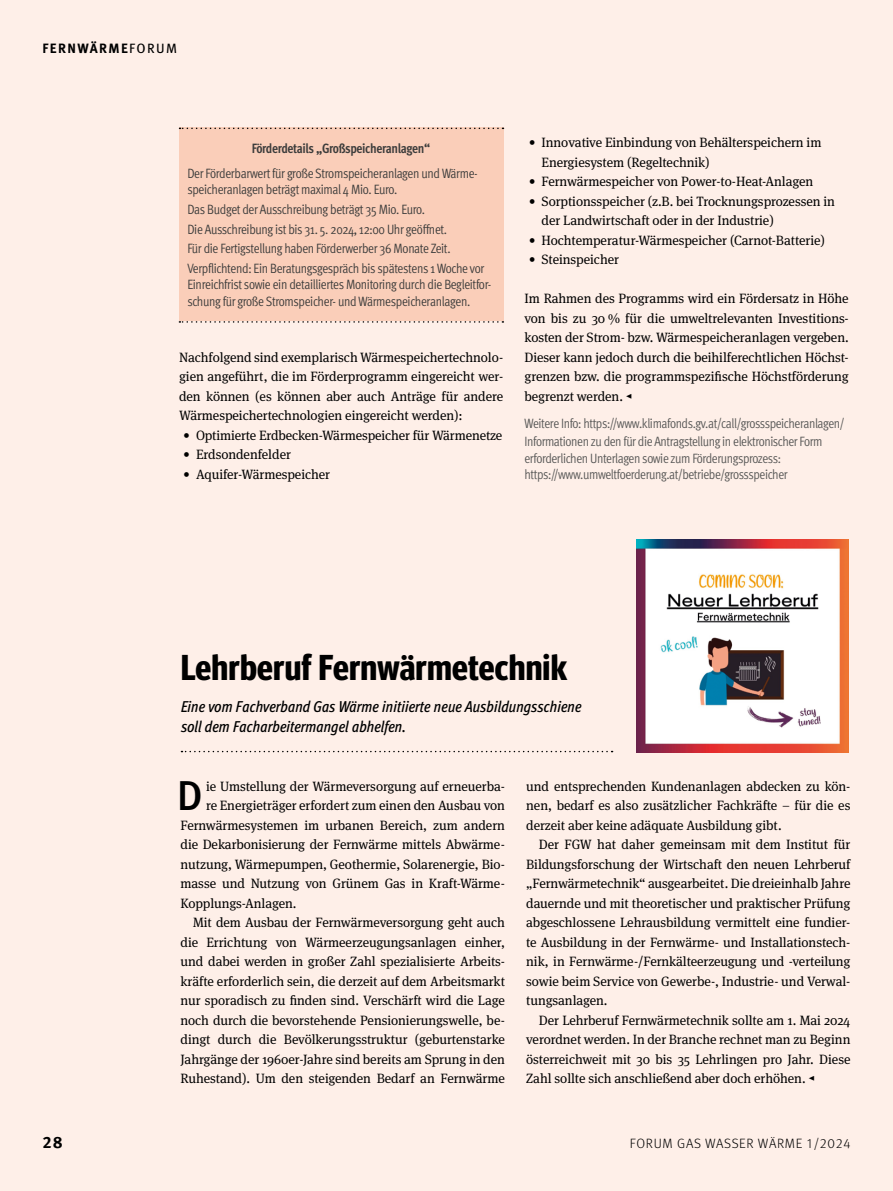
<style>
.page{position:relative;width:893px;height:1191px;background:#feefe8}
.page>*{position:absolute;margin:0;border:0;box-sizing:border-box;transform-origin:0 0}
.t1{font:500 41.7px "Meta Pro";color:#000}
.t2{font:700 36px "Meta Head OT Con";letter-spacing:.005em;color:#000}
.t3{font:700 16.5px "Meta Pro";color:#000}
.t4{font:italic 500 condensed 15.75px/19.5px "Meta Pro";letter-spacing:-.01em;color:#000}
.t5{font:13.5px/19.5px "Meta Serif Pro";letter-spacing:-.005em;color:#000;text-align:justify}
.t6{font:13.5px/19.6px "Meta Pro Cond Norm";letter-spacing:-.025em;color:#3c3c3b}
.t7{font:13.5px/18.6px "Meta Pro Cond Norm";letter-spacing:-.03em;color:#575756}
.t8{font:700 condensed 13.5px "Meta Pro";letter-spacing:-.03em;color:#3c3c3b}
.t9{font:300 13.5px "Meta Pro";letter-spacing:.05em;color:#000}
.t10{font:700 13.5px "Meta Pro";letter-spacing:.1em;color:#000}
.s1{font-weight:400}
</style>
<div class="page">
<svg style="left:181px;top:751px;width:432px;height:1px"></svg>
<img style="left:636px;top:539px;width:213px;height:213px">
<div style="left:179px;top:128px;width:324px;height:193px;background:#faceb9"></div>
<svg style="left:180px;top:128px;width:323px;height:1px"></svg>
<svg style="left:179px;top:321px;width:324px;height:2px"></svg>
<p class="t10" style="left:43px;top:37px;width:136px">FERNWÄRME<span class="s1">FORUM</span></p>
<p class="t8" style="left:252px;top:138px;width:180px">Förderdetails „Großspeicheranlagen“</p>
<p class="t6" style="left:187px;top:164px;width:292px;line-height:16.5px">Der Förderbarwert für große Stromspeicheranlagen und Wärme&shy;speicheranlagen beträgt maximal 4 Mio. Euro.</p>
<p class="t6" style="left:187px;top:198px;width:298px">Das Budget der Ausschreibung beträgt 35 Mio. Euro.<br>Die Ausschreibung ist bis 31. 5. 2024, 12:00 Uhr geöffnet.<br>Für die Fertigstellung haben Förderwerber 36 Monate Zeit.<br>Verpflichtend: Ein Beratungsgespräch bis spätestens 1 Woche vor</p>
<p class="t6" style="left:187px;top:276px;width:306px;line-height:16.5px">Einreichfrist sowie ein detailliertes Monitoring durch die Begleitfor&shy;schung für große Stromspeicher- und Wärmespeicheranlagen.</p>
<p class="t5" style="left:179px;top:346px;width:326px">Nachfolgend sind exemplarisch Wärmespeichertechnolo&shy;gien angeführt, die im Förderprogramm eingereicht wer&shy;den können (es können aber auch Anträge für andere Wärmespeichertechnologien eingereicht werden):</p>
<p class="t5" style="left:183px;top:424px;width:321px">• Optimierte Erdbecken-Wärmespeicher für Wärmenetze</p>
<p class="t5" style="left:183px;top:444px;width:109px">• Erdsondenfelder</p>
<p class="t5" style="left:183px;top:463px;width:148px">• Aquifer-Wärmespeicher</p>
<p class="t5" style="left:541px;top:132px;width:281px;text-indent:-13px">• Innovative Einbindung von Behälterspeichern im<br>Energiesystem (Regeltechnik)</p>
<p class="t5" style="left:529px;top:171px;width:286px">• Fernwärmespeicher von Power-to-Heat-Anlagen</p>
<p class="t5" style="left:541px;top:190px;width:295px;text-indent:-13px">• Sorptionsspeicher (z.B. bei Trocknungsprozessen in der Landwirtschaft oder in der Industrie)</p>
<p class="t5" style="left:529px;top:229px;width:298px">• Hochtemperatur-Wärmespeicher (Carnot-Batterie)</p>
<p class="t5" style="left:529px;top:249px;width:92px">• Steinspeicher</p>
<p class="t5" style="left:524px;top:288px;width:326px">Im Rahmen des Programms wird ein Fördersatz in Höhe von bis zu 30 % für die umweltrelevanten Investitions&shy;kosten der Strom- bzw. Wärmespeicheranlagen vergeben.<br>Dieser kann jedoch durch die beihilferechtlichen Höchst&shy;grenzen bzw. die programmspezifische Höchstförderung begrenzt werden. ◂</p>
<p class="t7" style="left:524px;top:413px;width:321px">Weitere Info: https://www.klimafonds.gv.at/call/grossspeicheranlagen/<br>Informationen zu den für die Antragstellung in elektronischer Form</p>
<p class="t7" style="left:524px;top:449px;width:265px;line-height:16.5px">erforderlichen Unterlagen sowie zum Förderungsprozess: https://www.umweltfoerderung.at/betriebe/grossspeicher</p>
<h2 class="t2" style="left:181px;top:646px;width:388px">Lehrberuf Fernwärmetechnik</h2>
<p class="t4" style="left:181px;top:695px;width:402px">Eine vom Fachverband Gas Wärme initiierte neue Ausbildungsschiene soll dem Facharbeitermangel abhelfen.</p>
<h1 class="t1" style="left:177px;top:763px;width:28px">D</h1>
<p class="t5" style="left:206px;top:775px;width:300px">ie Umstellung der Wärmeversorgung auf erneuerba-</p>
<p class="t5" style="left:206px;top:795px;width:300px">re Energieträger erfordert zum einen den Ausbau von</p>
<p class="t5" style="left:180px;top:814px;width:326px">Fernwärmesystemen im urbanen Bereich, zum andern</p>
<p class="t5" style="left:180px;top:834px;width:326px">die Dekarbonisierung der Fernwärme mittels Abwärme-</p>
<p class="t5" style="left:180px;top:853px;width:324px">nutzung, Wärmepumpen, Geothermie, Solarenergie, Bio-</p>
<p class="t5" style="left:180px;top:873px;width:326px">masse und Nutzung von Grünem Gas in Kraft-Wärme-</p>
<p class="t5" style="left:180px;top:892px;width:117px">Kopplungs-Anlagen.</p>
<p class="t5" style="left:193px;top:912px;width:313px">Mit dem Ausbau der Fernwärmeversorgung geht auch</p>
<p class="t5" style="left:180px;top:931px;width:326px">die Errichtung von Wärmeerzeugungsanlagen einher,</p>
<p class="t5" style="left:180px;top:951px;width:326px">und dabei werden in großer Zahl spezialisierte Arbeits-</p>
<p class="t5" style="left:180px;top:970px;width:326px">kräfte erforderlich sein, die derzeit auf dem Arbeitsmarkt</p>
<p class="t5" style="left:180px;top:990px;width:326px">nur sporadisch zu finden sind. Verschärft wird die Lage</p>
<p class="t5" style="left:180px;top:1009px;width:326px">noch durch die bevorstehende Pensionierungswelle, be-</p>
<p class="t5" style="left:180px;top:1029px;width:326px">dingt durch die Bevölkerungsstruktur (geburtenstarke</p>
<p class="t5" style="left:180px;top:1048px;width:326px">Jahrgänge der 1960er-Jahre sind bereits am Sprung in den</p>
<p class="t5" style="left:180px;top:1068px;width:326px">Ruhestand). Um den steigenden Bedarf an Fernwärme</p>
<p class="t5" style="left:526px;top:775px;width:326px">und entsprechenden Kundenanlagen abdecken zu kön&shy;nen, bedarf es also zusätzlicher Fachkräfte – für die es derzeit aber keine adäquate Ausbildung gibt.</p>
<p class="t5" style="left:526px;top:834px;width:326px;text-indent:13px">Der FGW hat daher gemeinsam mit dem Institut für Bildungsforschung der Wirtschaft den neuen Lehrberuf „Fernwärmetechnik“ ausgearbeitet. Die dreieinhalb Jahre dauernde und mit theoretischer und praktischer Prüfung abgeschlossene Lehrausbildung vermittelt eine fundier&shy;te Ausbildung in der Fernwärme- und Installationstech&shy;nik, in Fernwärme-/Fernkälteerzeugung und -verteilung sowie beim Service von Gewerbe-, Industrie- und Verwal&shy;tungsanlagen.</p>
<p class="t5" style="left:526px;top:1009px;width:326px;text-indent:13px">Der Lehrberuf Fernwärmetechnik sollte am 1. Mai 2024 verordnet werden. In der Branche rechnet man zu Beginn österreichweit mit 30 bis 35 Lehrlingen pro Jahr. Diese Zahl sollte sich anschließend aber doch erhöhen. ◂</p>
<p class="t3" style="left:43px;top:1129px;width:22px">28</p>
<p class="t9" style="left:630px;top:1133px;width:222px">FORUM GAS WASSER WÄRME 1/2024</p>
</div>
